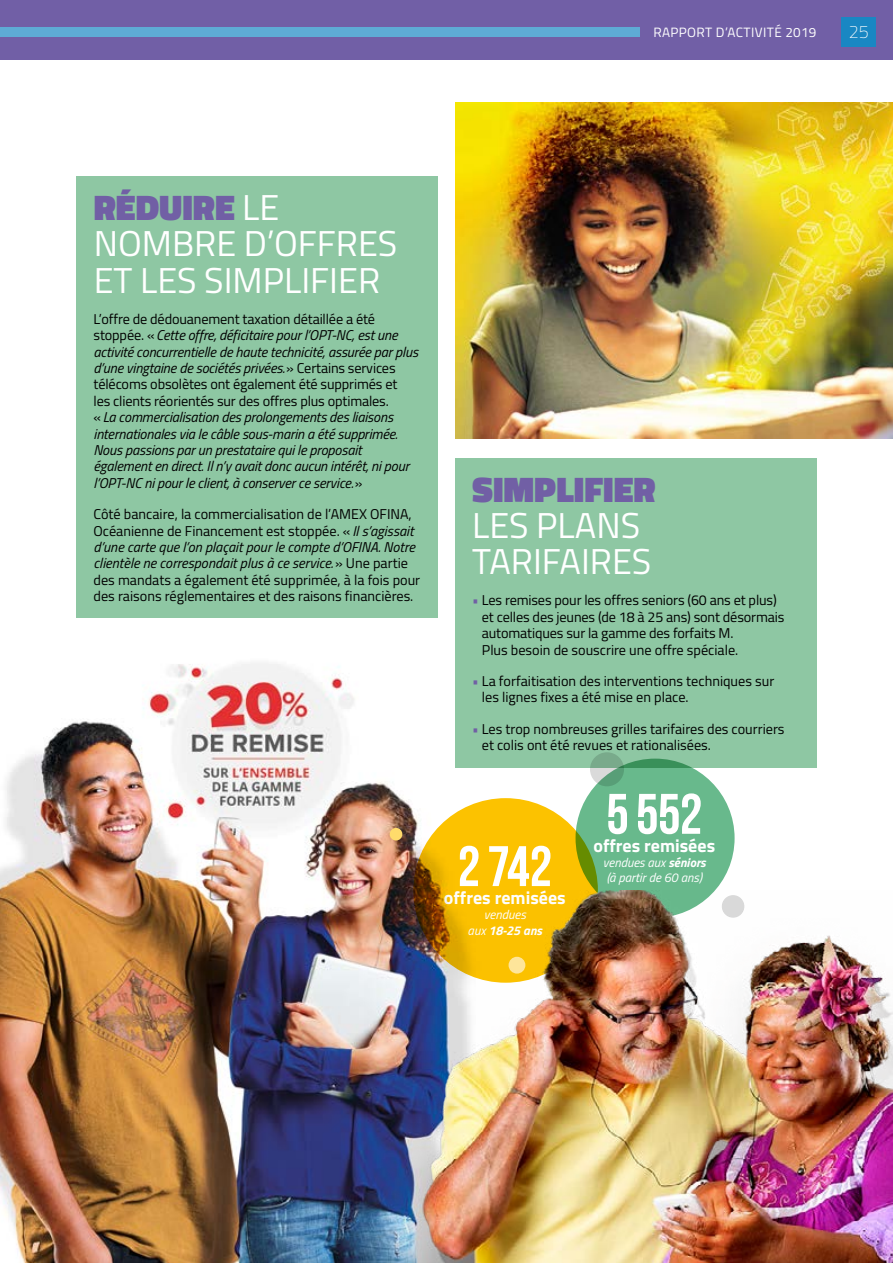
<style>
.page{position:relative;width:893px;height:1263px;background:#fff}
.page>*{position:absolute;margin:0;border:0;box-sizing:border-box;transform-origin:0 0}
.t1{font:57px "Bebas Neue";letter-spacing:-.005em;color:#fff}
.t2{font:36px/36px "Titillium";color:#fff}
.t3{font:900 36px "Titillium";color:#715fa5}
.t4{font:700 18px "Titillium";color:#fff}
.t5{font:100 18px "Titillium";color:#fff}
.t6{font:14.25px/16.4px "Titillium";color:#000}
.t7{font:italic 14.25px/16.4px "Titillium";letter-spacing:-.01em;color:#000}
.t8{font:13.5px "Titillium";letter-spacing:.03em;color:#fff}
.t9{font:italic 12.75px/15.3px "Titillium";color:#fff;text-align:center}
.s1{font-weight:900;color:#715fa5}
.s2{font-style:normal}
.s3{font-style:italic}
.s4{color:#715fa5}
.s5{font-weight:700}
</style>
<div class="page">
<div style="left:0;top:0;width:893px;height:60px;background:#715fa6"></div>
<div style="left:455px;top:458px;width:361px;height:309px;background:#8ec7a3"></div>
<img style="left:0;top:594px;width:557px;height:669px">
<div style="left:77px;top:176px;width:361px;height:442px;background:#8ec7a3"></div>
<img style="left:455px;top:102px;width:438px;height:337px">
<div style="left:576px;top:759px;width:159px;height:159px;background:#68b98c;border-radius:50%"></div>
<svg style="left:590px;top:752px;width:34px;height:34px"></svg>
<div style="left:413px;top:798px;width:185px;height:185px;background:#fcc200;border-radius:50%"></div>
<div style="left:390px;top:828px;width:12px;height:12px;background:#ffdb6b;border-radius:50%"></div>
<img style="left:365px;top:890px;width:528px;height:373px">
<div style="left:722px;top:895px;width:22px;height:23px;background:#dadada;border-radius:50%"></div>
<div style="left:842px;top:17px;width:34px;height:29px;background:#1987c3"></div>
<div style="left:0;top:27px;width:639px;height:9px;background:#5eabd5"></div>
<p class="t8" style="left:653px;top:22px;width:165px">RAPPORT D’ACTIVITÉ 2019</p>
<p class="t5" style="left:849px;top:19px;width:22px">25</p>
<h2 class="t2" style="left:94px;top:188px;width:305px"><span class="s1">RÉDUIRE</span> LE<br>NOMBRE D’OFFRES<br>ET LES SIMPLIFIER</h2>
<p class="t7" style="left:94px;top:310px;width:326px"><span class="s2">L’offre de dédouanement taxation détaillée a été stoppée. «</span>Cette offre, déficitaire pour l’OPT-NC, est une activité concurrentielle de haute technicité, assurée par plus d’une vingtaine de sociétés privées.<span class="s2">» Certains services télécoms obsolètes ont également été supprimés et<br>les clients réorientés sur des offres plus optimales.<br>«</span>La commercialisation des prolongements des liaisons internationales via le câble sous-marin a été supprimée.<br>Nous passions par un prestataire qui le proposait également en direct. Il n’y avait donc aucun intérêt, ni pour l’OPT-NC ni pour le client, à conserver ce service.<span class="s2">»</span></p>
<p class="t6" style="left:94px;top:505px;width:328px">Côté bancaire, la commercialisation de l’AMEX OFINA, Océanienne de Financement est stoppée. «<span class="s3">Il s’agissait d’une carte que l’on plaçait pour le compte d’OFINA. Notre clientèle ne correspondait plus à ce service.</span>» Une partie des mandats a également été supprimée, à la fois pour des raisons réglementaires et des raisons financières.</p>
<h2 class="t3" style="left:472px;top:463px;width:185px">SIMPLIFIER</h2>
<h2 class="t2" style="left:472px;top:506px;width:181px">LES PLANS<br>TARIFAIRES</h2>
<p class="t6" style="left:482px;top:592px;width:304px;text-indent:-10px"><span class="s4">•</span> Les remises pour les offres seniors (60 ans et plus) et celles des jeunes (de 18 à 25 ans) sont désormais automatiques sur la gamme des forfaits M.<br>Plus besoin de souscrire une offre spéciale.</p>
<p class="t6" style="left:482px;top:672px;width:294px;text-indent:-10px"><span class="s4">•</span> La forfaitisation des interventions techniques sur les lignes fixes a été mise en place.</p>
<p class="t6" style="left:482px;top:720px;width:304px;text-indent:-10px"><span class="s4">•</span> Les trop nombreuses grilles tarifaires des courriers et colis ont été revues et rationalisées.</p>
<h1 class="t1" style="left:458px;top:835px;width:96px">2742</h1>
<p class="t4" style="left:444px;top:884px;width:123px">offres remisées</p>
<p class="t9" style="left:468px;top:907px;width:76px">vendues<br>aux <span class="s5">18-25 ans</span></p>
<h1 class="t1" style="left:606px;top:782px;width:97px">5552</h1>
<p class="t4" style="left:593px;top:832px;width:123px">offres remisées</p>
<p class="t9" style="left:603px;top:854px;width:104px">vendues aux <span class="s5">séniors</span></p>
<p class="t9" style="left:607px;top:870px;width:97px">(à partir de 60 ans)</p>
</div>
